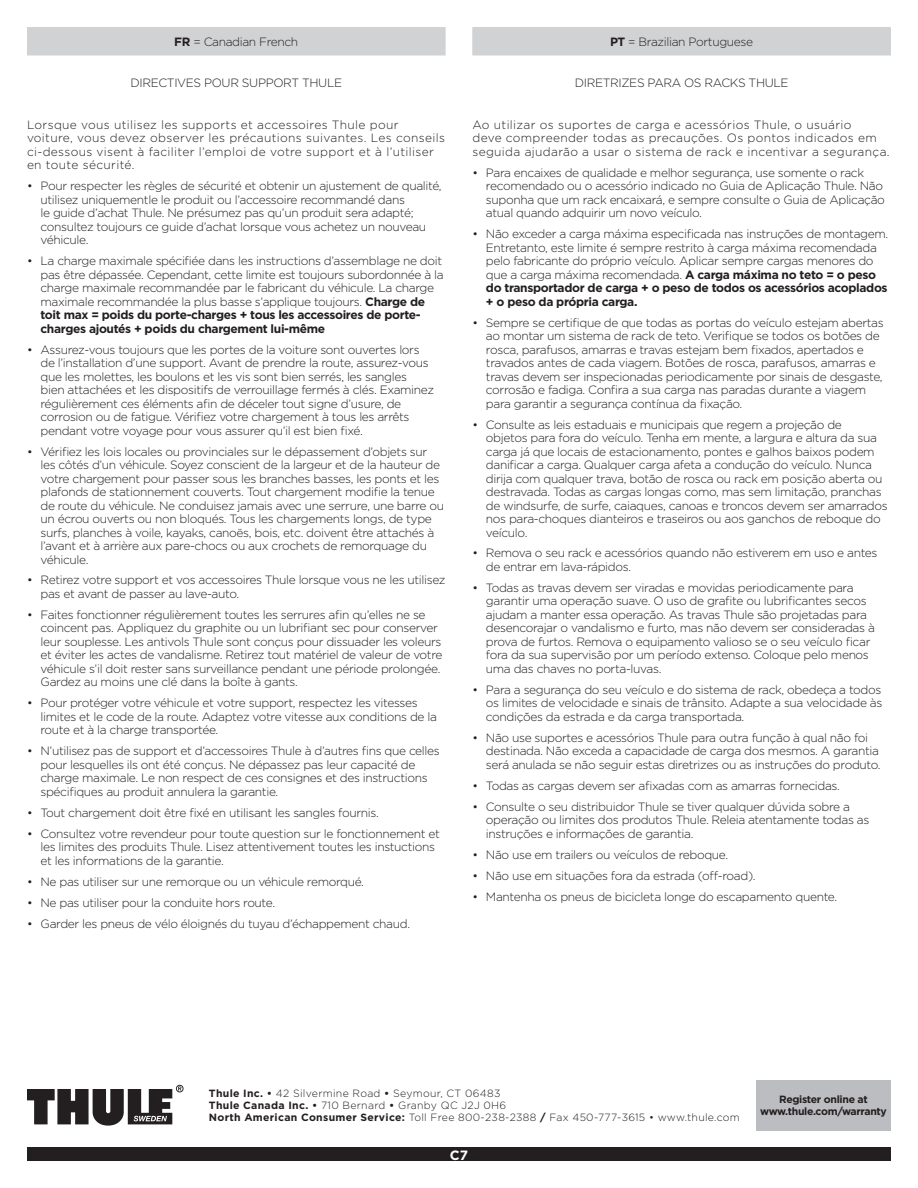
<style>
.page{position:relative;width:918px;height:1188px;background:#fff}
.page>*{position:absolute;margin:0;border:0;box-sizing:border-box;transform-origin:0 0}
.t1{font:700 13.5px "Gotham";color:#fff}
.French_Canadian{font:300 12px/13.5px "Gotham";letter-spacing:-.03em;color:#231f20}
.French_Canadian-2{font:300 12px/13.5px "Gotham";letter-spacing:.025em;color:#231f20}
.t2{font:300 10.5px/12px "Gotham";letter-spacing:.025em;color:#231f20}
.t3{font:700 10.5px/12px "Gotham";letter-spacing:-.03em;color:#231f20;text-align:center}
.s1{font-weight:700}
</style>
<div class="page">
<div style="left:27px;top:1148px;width:864px;height:13px;background:#231f20"></div>
<svg style="left:27px;top:1085px;width:157px;height:41px"></svg>
<div style="left:28px;top:28px;width:417px;height:27px;background:#d1d2d4"></div>
<hr style="left:27px;top:27px;width:419px;height:1px;background:#d1d2d4">
<svg style="left:27px;top:28px;width:1px;height:26px"></svg>
<hr style="left:444px;top:28px;width:2px;height:26px;background:#d1d2d4">
<hr style="left:27px;top:54px;width:419px;height:2px;background:#d1d2d4">
<div style="left:473px;top:28px;width:417px;height:27px;background:#d1d2d4"></div>
<hr style="left:472px;top:27px;width:419px;height:1px;background:#d1d2d4">
<hr style="left:472px;top:28px;width:2px;height:26px;background:#d1d2d4">
<hr style="left:889px;top:28px;width:2px;height:26px;background:#d1d2d4">
<hr style="left:472px;top:54px;width:419px;height:2px;background:#d1d2d4">
<div style="left:756px;top:1080px;width:135px;height:50px;background:#bcbdc0"></div>
<p class="French_Canadian" style="left:174px;top:35px;width:126px"><span class="s1">FR</span> = Canadian French</p>
<p class="French_Canadian" style="left:610px;top:35px;width:145px"><span class="s1">PT</span> = Brazilian Portuguese</p>
<p class="French_Canadian" style="left:131px;top:76px;width:213px">DIRECTIVES POUR SUPPORT THULE</p>
<p class="French_Canadian" style="left:575px;top:76px;width:215px">DIRETRIZES PARA OS RACKS THULE</p>
<p class="French_Canadian-2" style="left:27px;top:117px;width:420px">Lorsque vous utilisez les supports et accessoires Thule pour voiture, vous devez observer les précautions suivantes. Les conseils ci-dessous visent à faciliter l’emploi de votre support et à l’utiliser en toute sécurité.</p>
<p class="French_Canadian" style="left:40px;top:179px;width:403px;text-indent:-14px">• Pour respecter les règles de sécurité et obtenir un ajustement de qualité, utilisez uniquementle le produit ou l’accessoire recommandé dans<br>le guide d’achat Thule. Ne présumez pas qu’un produit sera adapté; consultez toujours ce guide d’achat lorsque vous achetez un nouveau véhicule.</p>
<p class="French_Canadian" style="left:40px;top:254px;width:405px;text-indent:-14px">• La charge maximale spécifiée dans les instructions d’assemblage ne doit pas être dépassée. Cependant, cette limite est toujours subordonnée à la charge maximale recommandée par le fabricant du véhicule. La charge maximale recommandée la plus basse s’applique toujours. <span class="s1">Charge de toit max = poids du porte-charges + tous les accessoires de porte&shy;charges ajoutés + poids du chargement lui-même</span></p>
<p class="French_Canadian" style="left:40px;top:342px;width:395px;text-indent:-14px">• Assurez-vous toujours que les portes de la voiture sont ouvertes lors de l’installation d’une support. Avant de prendre la route, assurez-vous que les molettes, les boulons et les vis sont bien serrés, les sangles bien attachées et les dispositifs de verrouillage fermés à clés. Examinez régulièrement ces éléments afin de déceler tout signe d’usure, de corrosion ou de fatigue. Vérifiez votre chargement à tous les arrêts pendant votre voyage pour vous assurer qu’il est bien fixé.</p>
<p class="French_Canadian" style="left:40px;top:444px;width:405px;text-indent:-14px">• Vérifiez les lois locales ou provinciales sur le dépassement d’objets sur les côtés d’un véhicule. Soyez conscient de la largeur et de la hauteur de votre chargement pour passer sous les branches basses, les ponts et les plafonds de stationnement couverts. Tout chargement modifie la tenue de route du véhicule. Ne conduisez jamais avec une serrure, une barre ou un écrou ouverts ou non bloqués. Tous les chargements longs, de type surfs, planches à voile, kayaks, canoës, bois, etc. doivent être attachés à l’avant et à arrière aux pare-chocs ou aux crochets de remorquage du véhicule.</p>
<p class="French_Canadian" style="left:40px;top:573px;width:407px;text-indent:-14px">• Retirez votre support et vos accessoires Thule lorsque vous ne les utilisez pas et avant de passer au lave-auto.</p>
<p class="French_Canadian" style="left:40px;top:608px;width:404px;text-indent:-14px">• Faites fonctionner régulièrement toutes les serrures afin qu’elles ne se coincent pas. Appliquez du graphite ou un lubrifiant sec pour conserver leur souplesse. Les antivols Thule sont conçus pour dissuader les voleurs et éviter les actes de vandalisme. Retirez tout matériel de valeur de votre véhicule s’il doit rester sans surveillance pendant une période prolongée.<br>Gardez au moins une clé dans la boîte à gants.</p>
<p class="French_Canadian" style="left:40px;top:696px;width:398px;text-indent:-14px">• Pour protéger votre véhicule et votre support, respectez les vitesses limites et le code de la route. Adaptez votre vitesse aux conditions de la route et à la charge transportée.</p>
<p class="French_Canadian" style="left:40px;top:744px;width:401px;text-indent:-14px">• N’utilisez pas de support et d’accessoires Thule à d’autres fins que celles pour lesquelles ils ont été conçus. Ne dépassez pas leur capacité de charge maximale. Le non respect de ces consignes et des instructions spécifiques au produit annulera la garantie.</p>
<p class="French_Canadian" style="left:27px;top:806px;width:353px">• Tout chargement doit être fixé en utilisant les sangles fournis.</p>
<p class="French_Canadian" style="left:40px;top:827px;width:401px;text-indent:-14px">• Consultez votre revendeur pour toute question sur le fonctionnement et les limites des produits Thule. Lisez attentivement toutes les instuctions et les informations de la garantie.</p>
<p class="French_Canadian" style="left:27px;top:875px;width:339px">• Ne pas utiliser sur une remorque ou un véhicule remorqué.</p>
<p class="French_Canadian" style="left:27px;top:895px;width:250px">• Ne pas utiliser pour la conduite hors route.</p>
<p class="French_Canadian" style="left:27px;top:916px;width:385px">• Garder les pneus de vélo éloignés du tuyau d’échappement chaud.</p>
<p class="French_Canadian-2" style="left:472px;top:117px;width:419px">Ao utilizar os suportes de carga e acessórios Thule, o usuário<br>deve compreender todas as precauções. Os pontos indicados em seguida ajudarão a usar o sistema de rack e incentivar a segurança.</p>
<p class="French_Canadian" style="left:486px;top:165px;width:401px;text-indent:-14px">• Para encaixes de qualidade e melhor segurança, use somente o rack recomendado ou o acessório indicado no Guia de Aplicação Thule. Não suponha que um rack encaixará, e sempre consulte o Guia de Aplicação atual quando adquirir um novo veículo.</p>
<p class="French_Canadian" style="left:486px;top:227px;width:404px;text-indent:-14px">• Não exceder a carga máxima especificada nas instruções de montagem.<br>Entretanto, este limite é sempre restrito à carga máxima recomendada pelo fabricante do próprio veículo. Aplicar sempre cargas menores do que a carga máxima recomendada. <span class="s1">A carga máxima no teto = o peso do transportador de carga + o peso de todos os acessórios acoplados + o peso da própria carga.</span></p>
<p class="French_Canadian" style="left:486px;top:315px;width:399px;text-indent:-14px">• Sempre se certifique de que todas as portas do veículo estejam abertas ao montar um sistema de rack de teto. Verifique se todos os botões de rosca, parafusos, amarras e travas estejam bem fixados, apertados e travados antes de cada viagem. Botões de rosca, parafusos, amarras e travas devem ser inspecionadas periodicamente por sinais de desgaste, corrosão e fadiga. Confira a sua carga nas paradas durante a viagem para garantir a segurança contínua da fixação.</p>
<p class="French_Canadian" style="left:486px;top:417px;width:403px;text-indent:-14px">• Consulte as leis estaduais e municipais que regem a projeção de<br>objetos para fora do veículo. Tenha em mente, a largura e altura da sua carga já que locais de estacionamento, pontes e galhos baixos podem danificar a carga. Qualquer carga afeta a condução do veículo. Nunca dirija com qualquer trava, botão de rosca ou rack em posição aberta ou destravada. Todas as cargas longas como, mas sem limitação, pranchas de windsurfe, de surfe, caiaques, canoas e troncos devem ser amarrados nos para-choques dianteiros e traseiros ou aos ganchos de reboque do veículo.</p>
<p class="French_Canadian" style="left:486px;top:546px;width:393px;text-indent:-14px">• Remova o seu rack e acessórios quando não estiverem em uso e antes de entrar em lava-rápidos.</p>
<p class="French_Canadian" style="left:486px;top:581px;width:390px;text-indent:-14px">• Todas as travas devem ser viradas e movidas periodicamente para garantir uma operação suave. O uso de grafite ou lubrificantes secos ajudam a manter essa operação. As travas Thule são projetadas para desencorajar o vandalismo e furto, mas não devem ser consideradas à prova de furtos. Remova o equipamento valioso se o seu veículo ficar fora da sua supervisão por um período extenso. Coloque pelo menos uma das chaves no porta-luvas.</p>
<p class="French_Canadian" style="left:486px;top:683px;width:398px;text-align:justify;text-indent:-14px">• Para a segurança do seu veículo e do sistema de rack, obedeça a todos os limites de velocidade e sinais de trânsito. Adapte a sua velocidade às condições da estrada e da carga transportada.</p>
<p class="French_Canadian" style="left:486px;top:731px;width:396px;text-indent:-14px">• Não use suportes e acessórios Thule para outra função à qual não foi destinada. Não exceda a capacidade de carga dos mesmos. A garantia será anulada se não seguir estas diretrizes ou as instruções do produto.</p>
<p class="French_Canadian" style="left:472px;top:779px;width:369px">• Todas as cargas devem ser afixadas com as amarras fornecidas.</p>
<p class="French_Canadian" style="left:486px;top:800px;width:385px;text-indent:-14px">• Consulte o seu distribuidor Thule se tiver qualquer dúvida sobre a operação ou limites dos produtos Thule. Releia atentamente todas as instruções e informações de garantia.</p>
<p class="French_Canadian" style="left:472px;top:848px;width:257px">• Não use em trailers ou veículos de reboque.</p>
<p class="French_Canadian" style="left:472px;top:868px;width:285px">• Não use em situações fora da estrada (off-road).</p>
<p class="French_Canadian" style="left:472px;top:889px;width:366px">• Mantenha os pneus de bicicleta longe do escapamento quente.</p>
<p class="t2" style="left:209px;top:1087px;width:532px"><span class="s1">Thule Inc. •</span> 42 Silvermine Road <span class="s1">•</span> Seymour, CT 06483<br><span class="s1">Thule Canada Inc. •</span> 710 Bernard <span class="s1">•</span> Granby QC J2J 0H6<br><span class="s1">North American Consumer Service:</span> Toll Free 800-238-2388 <span class="s1">/</span> Fax 450-777-3615 • www.thule.com</p>
<p class="t1" style="left:450px;top:1146px;width:20px">C7</p>
<p class="t3" style="left:760px;top:1094px;width:128px">Register online at www.thule.com/warranty</p>
</div>
